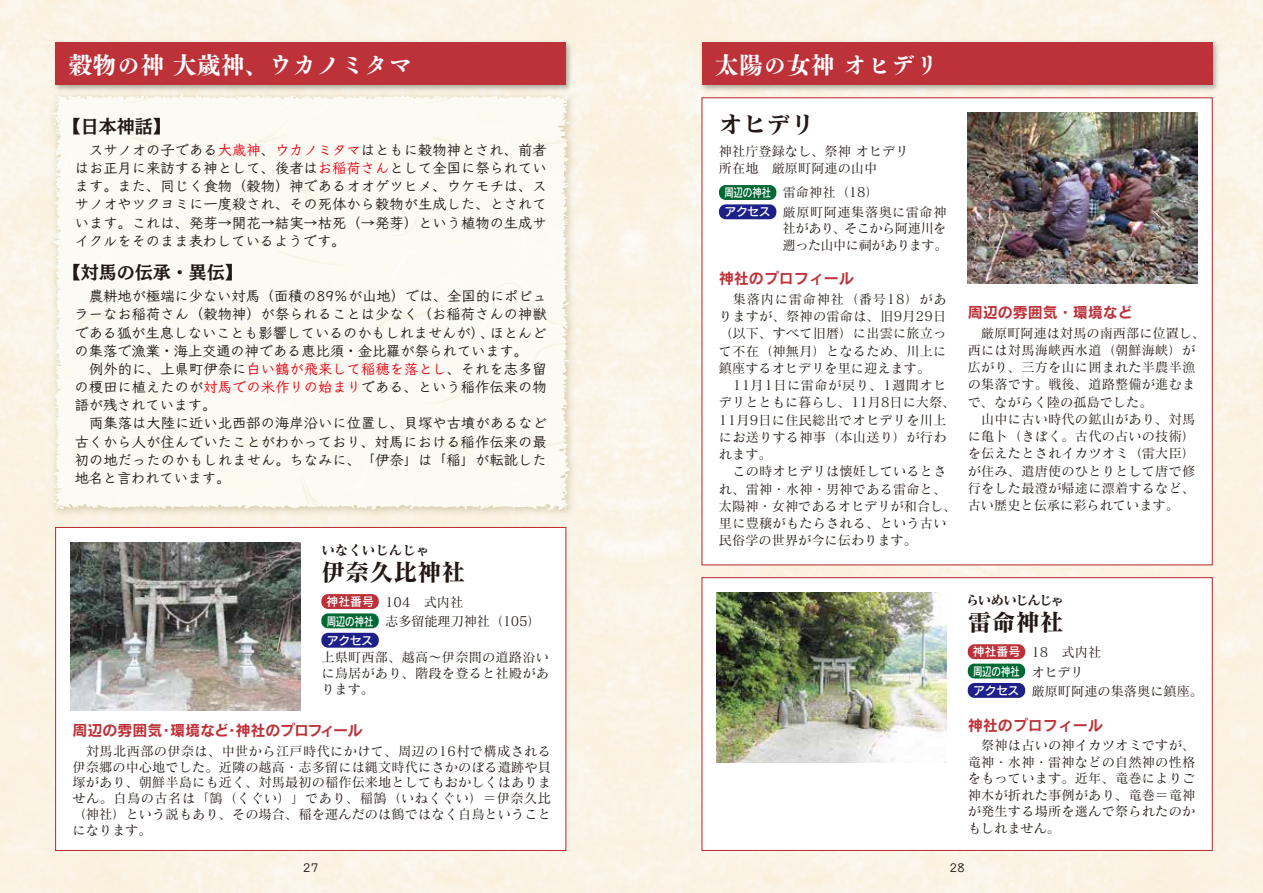
<style>
.page{position:relative;width:1263px;height:893px;background:#fff}
.page>*{position:absolute;margin:0;border:0;box-sizing:border-box;transform-origin:0 0}
.t1{font:24px "Tsuku BMD Min Std E";color:#fff}
.t2{font:24px "Matisse Pro B";color:#221815}
.t3{font:18px "Mode Min B Std B";color:#221815}
.t4{font:18px "Mode Min A Std B";color:#221815}
.t5{font:15px "Rodin Pro B";color:#bd3139}
.t6{font:14.25px/18.1px "Klee Pro DB";letter-spacing:.005em;color:#221815;text-align:justify}
.t7{font:13.5px "Matisse Pro B";letter-spacing:-.015em;color:#221815}
.t8{font:13.5px "Matisse Pro B";letter-spacing:-.12em;color:#221815}
.t9{font:13.2px/17.2px "Matisse Pro M";letter-spacing:.015em;color:#221815;text-align:justify}
.t10{font:13.2px/16.5px "Matisse Pro M";letter-spacing:-.045em;color:#221815}
.t11{font:13.2px/19.5px "Matisse Pro M";letter-spacing:-.005em;color:#221815}
.t12{font:13.2px/19.5px "Matisse Pro M";letter-spacing:.035em;color:#221815}
.t13{font:12px/19.5px "Rodin Pro DB";letter-spacing:-.035em;color:#fff;text-align:justify}
.t14{font:12px/19.5px "Rodin Pro DB";letter-spacing:-.035em;color:#fff;scale:.8 1}
.t15{font:12px "Utrillo Pro DB";color:#221815}
.s1{color:#e60012}
</style>
<div class="page">
<svg style="left:48px;top:92px;width:529px;height:421px;fill:#fcfaf2"></svg>
<img style="left:51px;top:38px;width:524px;height:56px">
<div style="left:56px;top:43px;width:510px;height:42px;background:#bd3139"></div>
<div style="left:55px;top:527px;width:511px;height:324px;background:#fff;border:1px solid #bd3139"></div>
<div style="left:321px;top:594px;width:58px;height:15px;background:#bd3139;border-radius:7px"></div>
<div style="left:321px;top:613px;width:58px;height:15px;background:#006934;border-radius:7px"></div>
<div style="left:321px;top:633px;width:58px;height:15px;background:#1d2088;border-radius:7px"></div>
<img style="left:70px;top:542px;width:230px;height:168px">
<img style="left:698px;top:38px;width:523px;height:56px">
<div style="left:702px;top:43px;width:510px;height:42px;background:#bd3139"></div>
<div style="left:701px;top:577px;width:512px;height:274px;background:#fff;border:1px solid #bd3139"></div>
<div style="left:968px;top:644px;width:57px;height:15px;background:#bd3139;border-radius:7px"></div>
<div style="left:968px;top:664px;width:57px;height:14px;background:#006934;border-radius:7px"></div>
<div style="left:968px;top:683px;width:57px;height:15px;background:#1d2088;border-radius:7px"></div>
<img style="left:717px;top:592px;width:229px;height:171px">
<div style="left:701px;top:97px;width:512px;height:468px;background:#fff;border:1px solid #bd3139"></div>
<div style="left:719px;top:185px;width:57px;height:15px;background:#006934;border-radius:7px"></div>
<div style="left:719px;top:204px;width:57px;height:15px;background:#1d2088;border-radius:7px"></div>
<img style="left:968px;top:113px;width:229px;height:170px">
<h1 class="t1" style="left:68px;top:43px;width:346px">穀物の神大歳神、ウカノミタマ</h1>
<h2 class="t4" style="left:63px;top:111px;width:110px">【日本神話】</h2>
<p class="t6" style="left:75px;top:140px;width:474px">　スサノオの子である<span class="s1">大歳神</span>、<span class="s1">ウカノミタマ</span>はともに穀物神とされ、前者はお正月に来訪する神として、後者は<span class="s1">お稲荷さん</span>として全国に祭られています。また、同じく食物（穀物）神であるオオゲツヒメ、ウケモチは、スサノオやツクヨミに一度殺され、その死体から穀物が生成した、とされています。これは、発芽→開花→結実→枯死（→発芽）という植物の生成サイクルをそのまま表わしているようです。</p>
<h2 class="t3" style="left:63px;top:258px;width:181px">【対馬の伝承・異伝】</h2>
<p class="t6" style="left:75px;top:287px;width:474px;text-align:left">　農耕地が極端に少ない対馬（面積の89％が山地）では、全国的にポピュラーなお稲荷さん（穀物神）が祭られることは少なく（お稲荷さんの神獣である狐が生息しないことも影響しているのかもしれませんが）、ほとんどの集落で漁業・海上交通の神である恵比須・金比羅が祭られています。<br>　例外的に、上県町伊奈に<span class="s1">白い鶴が飛来して稲穂を落とし</span>、それを志多留の榎田に植えたのが<span class="s1">対馬での米作りの始まり</span>である、という稲作伝来の物語が残されています。<br>　両集落は大陸に近い北西部の海岸沿いに位置し、貝塚や古墳があるなど古くから人が住んでいたことがわかっており、対馬における稲作伝来の最初の地だったのかもしれません。ちなみに、「伊奈」は「稲」が転訛した地名と言われています。</p>
<p class="t7" style="left:321px;top:541px;width:109px">いなくいじんじゃ</p>
<p class="t13" style="left:326px;top:591px;width:49px">神社番号周辺の神社アクセス</p>
<p class="t11" style="left:385px;top:592px;width:157px">104　式内社<br>志多留能理刀神社（105）</p>
<p class="t9" style="left:321px;top:649px;width:229px;line-height:15.8px">上県町西部、越高～伊奈間の道路沿いに鳥居があり、階段を登ると社殿があります。</p>
<p class="t5" style="left:73px;top:721px;width:291px">周辺の雰囲気・環境など・神社のプロフィール</p>
<h1 class="t2" style="left:321px;top:556px;width:145px">伊奈久比神社</h1>
<p class="t9" style="left:73px;top:743px;width:480px;line-height:15.8px">　対馬北西部の伊奈は、中世から江戸時代にかけて、周辺の16村で構成される伊奈郷の中心地でした。近隣の越高・志多留には縄文時代にさかのぼる遺跡や貝塚があり、朝鮮半島にも近く、対馬最初の稲作伝来地としてもおかしくはありません。白鳥の古名は「鵠（くぐい）」であり、稲鵠（いねくぐい）＝伊奈久比（神社）という説もあり、その場合、稲を運んだのは鶴ではなく白鳥ということになります。</p>
<p class="t15" style="left:303px;top:860px;width:17px">27</p>
<h1 class="t1" style="left:715px;top:43px;width:226px">太陽の女神オヒデリ</h1>
<h1 class="t2" style="left:719px;top:109px;width:98px">オヒデリ</h1>
<p class="t9" style="left:719px;top:143px;width:191px;line-height:16.5px">神社庁登録なし、祭神オヒデリ所在地　厳原町阿連の山中</p>
<p class="t14" style="left:724px;top:182px;width:60px">周辺の神社アクセス</p>
<p class="t12" style="left:783px;top:182px;width:165px">雷命神社（18）<br>厳原町阿連集落奥に雷命神</p>
<p class="t10" style="left:783px;top:220px;width:166px">社があり、そこから阿連川を遡った山中に祠があります。</p>
<p class="t5" style="left:719px;top:269px;width:137px">神社のプロフィール</p>
<p class="t9" style="left:719px;top:290px;width:229px">　集落内に雷命神社（番号18）がありますが、祭神の雷命は、旧9月29日（以下、すべて旧暦）に出雲に旅立って不在（神無月）となるため、川上に鎮座するオヒデリを里に迎えます。</p>
<p class="t9" style="left:719px;top:376px;width:239px;text-align:left;text-indent:14px">11月1日に雷命が戻り、1週間オヒデリとともに暮らし、11月8日に大祭、<br>11月9日に住民総出でオヒデリを川上にお送りする神事（本山送り）が行われます。<br>　この時オヒデリは懐妊しているとされ、雷神・水神・男神である雷命と、太陽神・女神であるオヒデリが和合し、里に豊穣がもたらされる、という古い民俗学の世界が今に伝わります。</p>
<p class="t5" style="left:968px;top:302px;width:166px">周辺の雰囲気・環境など</p>
<p class="t9" style="left:968px;top:324px;width:239px;text-align:left">　厳原町阿連は対馬の南西部に位置し、西には対馬海峡西水道（朝鮮海峡）が広がり、三方を山に囲まれた半農半漁の集落です。戦後、道路整備が進むまで、ながらく陸の孤島でした。<br>　山中に古い時代の鉱山があり、対馬に亀卜（きぼく。古代の占いの技術）を伝えたとされイカツオミ（雷大臣）が住み、遣唐使のひとりとして唐で修行をした最澄が帰途に漂着するなど、古い歴史と伝承に彩られています。</p>
<p class="t8" style="left:966px;top:591px;width:99px">らいめいじんじゃ</p>
<p class="t13" style="left:972px;top:641px;width:49px">神社番号周辺の神社アクセス</p>
<p class="t9" style="left:1031px;top:642px;width:173px;line-height:19.5px;text-align:left">18　式内社<br>オヒデリ<br>厳原町阿連の集落奥に鎮座。</p>
<h1 class="t2" style="left:968px;top:606px;width:97px">雷命神社</h1>
<p class="t5" style="left:968px;top:715px;width:136px">神社のプロフィール</p>
<p class="t9" style="left:968px;top:737px;width:229px;line-height:16.5px">　祭神は占いの神イカツオミですが、竜神・水神・雷神などの自然神の性格をもっています。近年、竜巻によりご神木が折れた事例があり、竜巻＝竜神が発生する場所を選んで祭られたのかもしれません。</p>
<p class="t15" style="left:949px;top:860px;width:17px">28</p>
</div>
